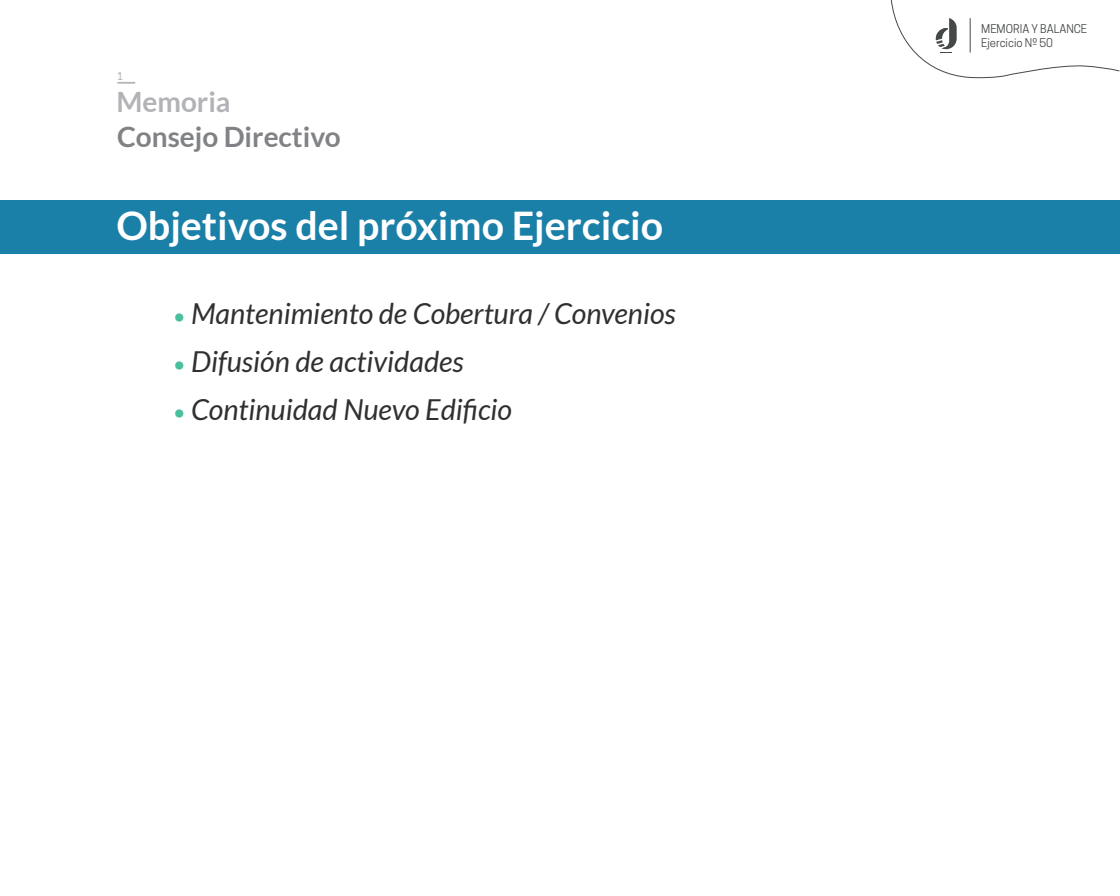
<style>
.page{position:relative;width:1120px;height:896px;background:#fff}
.page>*{position:absolute;margin:0;border:0;box-sizing:border-box;transform-origin:0 0}
.t1{font:700 39.38px "Lato";color:#fff}
.t2{font:italic 28.88px "Lato";color:#312f30}
.t3{font:700 28px "Lato";color:#808285}
.t4{font:700 28px "Lato";color:#b2b3b7}
.t5{font:11.38px/14px "Cooper Hewitt";color:#454849}
.t6{font:11.38px "Lato";color:#b2b3b7}
.s1{font-size:21.88px;color:#48bf9d}
</style>
<div class="page">
<div style="left:0;top:200px;width:1119px;height:53px;background:#1b80a8"></div>
<svg style="left:117px;top:82px;width:18px;height:2px"></svg>
<svg style="left:891px;top:0;width:229px;height:78px"></svg>
<p class="t6" style="left:116px;top:70px;width:8px">1</p>
<p class="t4" style="left:116px;top:86px;width:116px">Memoria</p>
<p class="t3" style="left:117px;top:120px;width:225px">Consejo Directivo</p>
<h1 class="t1" style="left:116px;top:203px;width:548px">Objetivos del próximo Ejercicio</h1>
<p class="t2" style="left:173px;top:297px;width:505px"><span class="s1">•</span> Mantenimiento de Cobertura / Convenios</p>
<p class="t2" style="left:173px;top:345px;width:292px"><span class="s1">•</span> Difusión de actividades</p>
<p class="t2" style="left:173px;top:393px;width:341px"><span class="s1">•</span> Continuidad Nuevo Edificio</p>
<p class="t5" style="left:981px;top:21px;width:107px">MEMORIA Y BALANCE<br>Ejercicio Nº 50</p>
</div>
